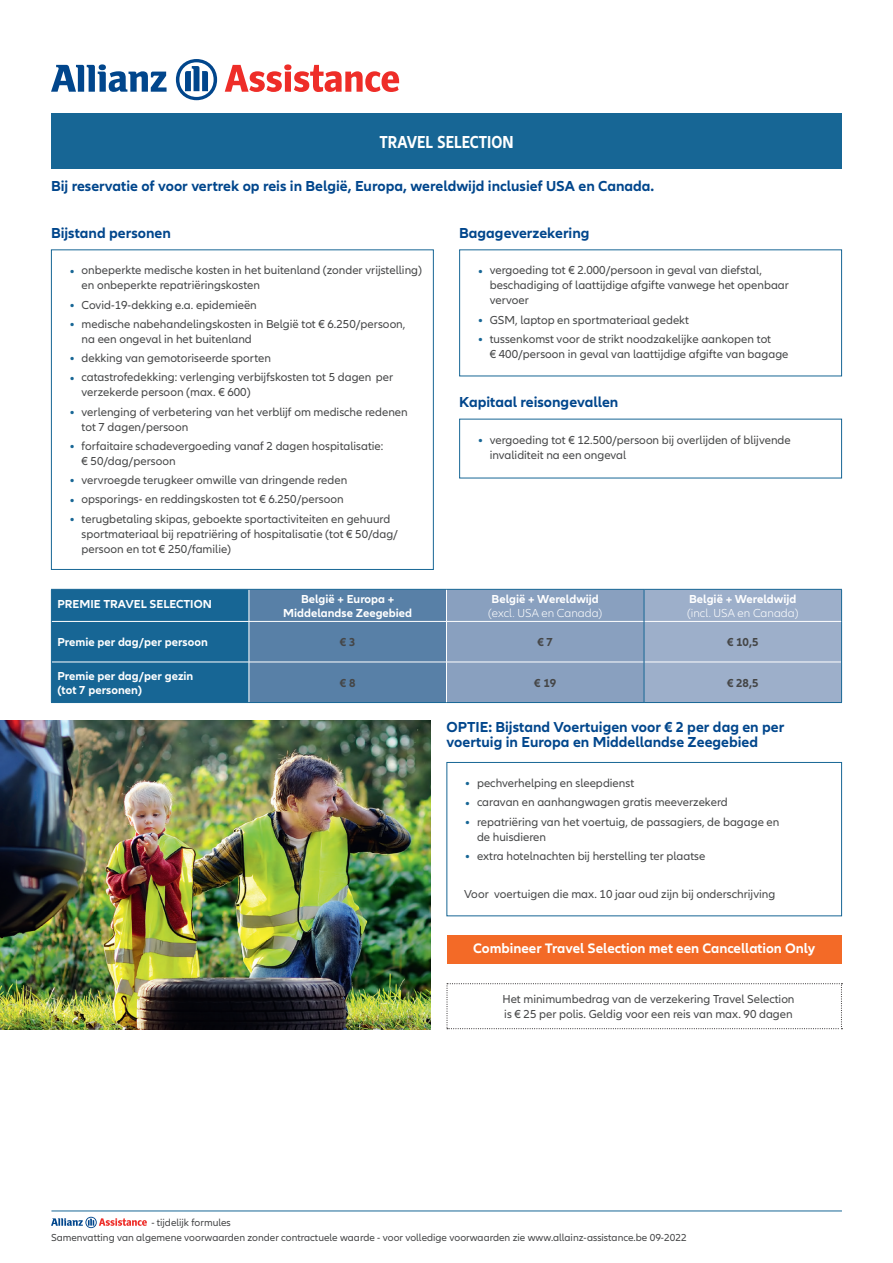
<style>
.page{position:relative;width:893px;height:1263px;background:#fff}
.page>*{position:absolute;margin:0;border:0;box-sizing:border-box;transform-origin:0 0}
.t1{font:700 condensed 18px "Allianz Neo";color:#fff}
.t2{font:700 15px/15px "Allianz Neo";color:#01468c}
.t3{font:700 14.25px "Allianz Neo";color:#fff}
.Paragraph_Style_1{font:12px/15px "Allianz Neo";color:#454647}
.Paragraph_Style_1-2{font:700 12px/14.4px "Allianz Neo";color:#fff;text-align:center}
.Paragraph_Style_1-3{font:300 12px/14.4px "Allianz Neo";color:#fff}
.Paragraph_Style_1-4{font:700 12px "Allianz Neo";color:#454647}
.Paragraph_Style_1-5{font:10.5px/15px "Allianz Neo";color:#454647}
.s1{font-weight:300;font-size:16.5px;color:#176695}
.s2{font-weight:700}
</style>
<div class="page">
<div style="left:51px;top:114px;width:791px;height:55px;background:#176695"></div>
<div style="left:51px;top:249px;width:383px;height:321px;border:1px solid #176695"></div>
<svg style="left:446px;top:983px;width:396px;height:46px"></svg>
<svg style="left:52px;top:590px;width:789px;height:112px;background:#658db1"></svg>
<hr style="left:249px;top:590px;width:1px;height:31px;background:#fff">
<hr style="left:446px;top:590px;width:1px;height:31px;background:#fff">
<hr style="left:52px;top:621px;width:197px;height:1px;background:#fff">
<hr style="left:249px;top:621px;width:197px;height:1px;background:#fff">
<hr style="left:249px;top:622px;width:1px;height:40px;background:#fff">
<hr style="left:446px;top:621px;width:198px;height:1px;background:#fff">
<hr style="left:446px;top:622px;width:1px;height:40px;background:#fff">
<hr style="left:644px;top:621px;width:197px;height:1px;background:#fff">
<hr style="left:52px;top:662px;width:197px;height:1px;background:#fff">
<hr style="left:249px;top:662px;width:197px;height:1px;background:#fff">
<hr style="left:249px;top:662px;width:1px;height:40px;background:#fff">
<hr style="left:446px;top:662px;width:198px;height:1px;background:#fff">
<hr style="left:446px;top:662px;width:1px;height:40px;background:#fff">
<hr style="left:644px;top:662px;width:197px;height:1px;background:#fff">
<hr style="left:51px;top:590px;width:1px;height:31px;background:#176695">
<hr style="left:51px;top:589px;width:198px;height:1px;background:#176695">
<hr style="left:249px;top:589px;width:197px;height:1px;background:#176695">
<hr style="left:446px;top:589px;width:198px;height:1px;background:#176695">
<hr style="left:644px;top:590px;width:1px;height:31px;background:#176695">
<hr style="left:644px;top:589px;width:198px;height:1px;background:#176695">
<hr style="left:841px;top:590px;width:1px;height:31px;background:#176695">
<hr style="left:51px;top:621px;width:1px;height:41px;background:#176695">
<hr style="left:644px;top:621px;width:1px;height:41px;background:#176695">
<hr style="left:841px;top:621px;width:1px;height:41px;background:#176695">
<hr style="left:51px;top:662px;width:1px;height:40px;background:#176695">
<hr style="left:51px;top:702px;width:198px;height:1px;background:#176695">
<hr style="left:249px;top:702px;width:197px;height:1px;background:#176695">
<hr style="left:446px;top:702px;width:198px;height:1px;background:#176695">
<hr style="left:644px;top:662px;width:1px;height:40px;background:#176695">
<hr style="left:841px;top:662px;width:1px;height:40px;background:#176695">
<hr style="left:644px;top:702px;width:198px;height:1px;background:#176695">
<hr style="left:51px;top:1210px;width:791px;height:1px;background:#176695">
<svg style="left:51px;top:1217px;width:96px;height:11px"></svg>
<svg style="left:51px;top:64px;width:116px;height:28px"></svg>
<svg style="left:176px;top:59px;width:41px;height:41px"></svg>
<svg style="left:225px;top:64px;width:174px;height:28px"></svg>
<div style="left:446px;top:762px;width:396px;height:154px;border:1px solid #176695"></div>
<div style="left:447px;top:935px;width:395px;height:29px;background:#f36a27"></div>
<img style="left:0;top:721px;width:431px;height:309px">
<p class="t1" style="left:379px;top:132px;width:136px">TRAVEL SELECTION</p>
<p class="t2" style="left:51px;top:179px;width:605px">Bij reservatie of voor vertrek op reis in België, Europa, wereldwijd inclusief USA en Canada.</p>
<p class="t2" style="left:51px;top:226px;width:121px">Bijstand personen</p>
<p class="Paragraph_Style_1" style="left:82px;top:263px;width:342px;text-indent:-13px"><span class="s1">•</span> onbeperkte medische kosten in het buitenland (zonder vrijstelling) en onbeperkte repatriëringskosten</p>
<p class="Paragraph_Style_1" style="left:69px;top:297px;width:190px"><span class="s1">•</span> Covid-19-dekking e.a. epidemieën</p>
<p class="Paragraph_Style_1" style="left:82px;top:317px;width:325px;text-indent:-13px"><span class="s1">•</span> medische nabehandelingskosten in België tot € 6.250/persoon, na een ongeval in het buitenland</p>
<p class="Paragraph_Style_1" style="left:69px;top:351px;width:204px"><span class="s1">•</span> dekking van gemotoriseerde sporten</p>
<p class="Paragraph_Style_1" style="left:82px;top:370px;width:313px;text-indent:-13px"><span class="s1">•</span> catastrofedekking: verlenging verbijfskosten tot 5 dagen per verzekerde persoon (max. € 600)</p>
<p class="Paragraph_Style_1" style="left:82px;top:404px;width:328px;text-indent:-13px"><span class="s1">•</span> verlenging of verbetering van het verblijf om medische redenen tot 7 dagen/persoon</p>
<p class="Paragraph_Style_1" style="left:82px;top:439px;width:303px;text-indent:-13px"><span class="s1">•</span> forfaitaire schadevergoeding vanaf 2 dagen hospitalisatie: € 50/dag/persoon</p>
<p class="Paragraph_Style_1" style="left:69px;top:473px;width:280px"><span class="s1">•</span> vervroegde terugkeer omwille van dringende reden</p>
<p class="Paragraph_Style_1" style="left:69px;top:492px;width:277px"><span class="s1">•</span> opsporings- en reddingskosten tot € 6.250/persoon</p>
<p class="Paragraph_Style_1" style="left:82px;top:511px;width:318px;text-indent:-13px"><span class="s1">•</span> terugbetaling skipas, geboekte sportactiviteiten en gehuurd sportmateriaal bij repatriëring of hospitalisatie (tot € 50/dag/ persoon en tot € 250/familie)</p>
<p class="t2" style="left:459px;top:226px;width:132px">Bagageverzekering</p>
<p class="Paragraph_Style_1" style="left:490px;top:263px;width:301px;text-indent:-13px"><span class="s1">•</span> vergoeding tot € 2.000/persoon in geval van diefstal, beschadiging of laattijdige afgifte vanwege het openbaar vervoer</p>
<p class="Paragraph_Style_1" style="left:477px;top:312px;width:214px"><span class="s1">•</span> GSM, laptop en sportmateriaal gedekt</p>
<p class="Paragraph_Style_1" style="left:490px;top:332px;width:300px;text-indent:-13px"><span class="s1">•</span> tussenkomst voor de strikt noodzakelijke aankopen tot<br>€ 400/persoon in geval van laattijdige afgifte van bagage</p>
<p class="t2" style="left:459px;top:395px;width:161px">Kapitaal reisongevallen</p>
<p class="Paragraph_Style_1" style="left:490px;top:432px;width:303px;text-indent:-13px"><span class="s1">•</span> vergoeding tot € 12.500/persoon bij overlijden of blijvende invaliditeit na een ongeval</p>
<p class="Paragraph_Style_1-2" style="left:57px;top:597px;width:156px">PREMIE TRAVEL SELECTION</p>
<p class="Paragraph_Style_1-2" style="left:283px;top:592px;width:130px">België + Europa +<br>Middelandse Zeegebied</p>
<p class="Paragraph_Style_1-3" style="left:488px;top:592px;width:116px"><span class="s2">België + Wereldwijd </span>(excl. USA en Canada)</p>
<p class="Paragraph_Style_1-3" style="left:687px;top:592px;width:113px"><span class="s2">België + Wereldwijd </span>(incl. USA en Canada)</p>
<p class="Paragraph_Style_1-2" style="left:57px;top:635px;width:152px">Premie per dag/per persoon</p>
<p class="Paragraph_Style_1-4" style="left:340px;top:635px;width:17px">€ 3</p>
<p class="Paragraph_Style_1-4" style="left:537px;top:635px;width:17px">€ 7</p>
<p class="Paragraph_Style_1-4" style="left:727px;top:635px;width:33px">€ 10,5</p>
<p class="Paragraph_Style_1-2" style="left:57px;top:669px;width:137px;text-align:left">Premie per dag/per gezin (tot 7 personen)</p>
<p class="Paragraph_Style_1-4" style="left:340px;top:676px;width:17px">€ 8</p>
<p class="Paragraph_Style_1-4" style="left:534px;top:676px;width:24px">€ 19</p>
<p class="Paragraph_Style_1-4" style="left:727px;top:676px;width:33px">€ 28,5</p>
<p class="t2" style="left:446px;top:720px;width:339px">OPTIE: Bijstand Voertuigen voor € 2 per dag en per voertuig in Europa en Middellandse Zeegebied</p>
<p class="Paragraph_Style_1" style="left:464px;top:776px;width:171px"><span class="s1">•</span> pechverhelping en sleepdienst</p>
<p class="Paragraph_Style_1" style="left:464px;top:795px;width:265px"><span class="s1">•</span> caravan en aanhangwagen gratis meeverzekerd</p>
<p class="Paragraph_Style_1" style="left:477px;top:814px;width:304px;text-indent:-13px"><span class="s1">•</span> repatriëring van het voertuig, de passagiers, de bagage en de huisdieren</p>
<p class="Paragraph_Style_1" style="left:464px;top:848px;width:243px"><span class="s1">•</span> extra hotelnachten bij herstelling ter plaatse</p>
<p class="Paragraph_Style_1" style="left:464px;top:887px;width:313px">Voor voertuigen die max. 10 jaar oud zijn bij onderschrijving</p>
<p class="t3" style="left:473px;top:940px;width:344px">Combineer Travel Selection met een Cancellation Only</p>
<p class="Paragraph_Style_1" style="left:502px;top:992px;width:294px">Het minimumbedrag van de verzekering Travel Selection is € 25 per polis. Geldig voor een reis van max. 90 dagen</p>
<p class="Paragraph_Style_1-5" style="left:51px;top:1215px;width:637px;text-indent:100px">- tijdelijk formules<br>Samenvatting van algemene voorwaarden zonder contractuele waarde - voor volledige voorwaarden zie www.allainz-assistance.be 09-2022</p>
</div>
